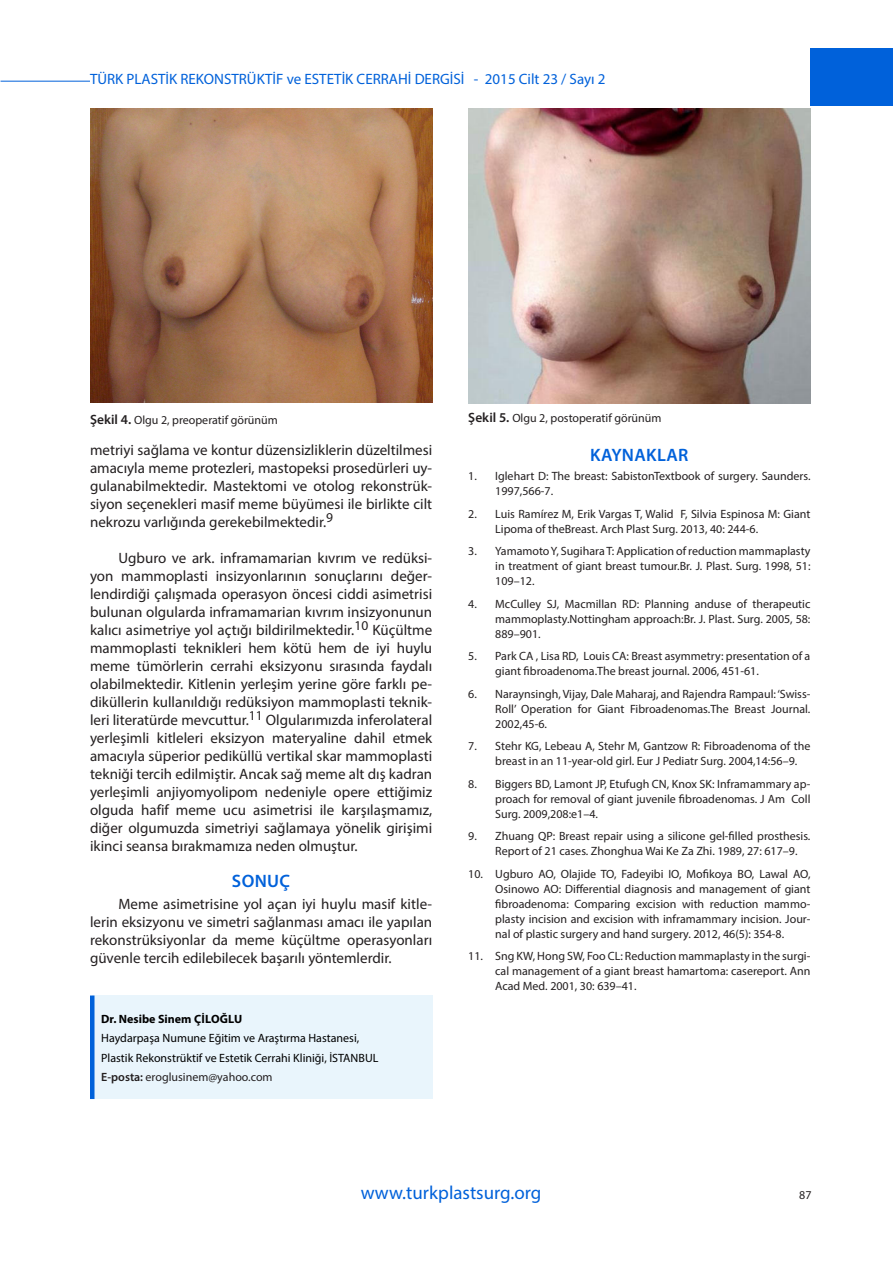
<style>
.page{position:relative;width:893px;height:1263px;background:#fff}
.page>*{position:absolute;margin:0;border:0;box-sizing:border-box;transform-origin:0 0}
.t1{font:18.9px "Myriad Pro";color:#0061da}
.Metin_Başlığı{font:600 18px "Myriad Pro";letter-spacing:.02em;color:#0061da}
.Metin{font:15px/18px "Myriad Pro";color:#231f20;text-align:justify}
.Metin-2{font:15px "Myriad Pro";color:#0061da}
.Kaynaklar{font:12px/15px "Myriad Pro";color:#231f20;text-align:justify}
.Tablo_başlık_satırı{font:12px "Myriad Pro";color:#000}
.tablo_satır2_ve_resi{font:12px "Myriad Pro";color:#231f20}
.Adres{font:12px "Myriad Pro";color:#231f20}
.Tablo_başlık_satırı-2{font:700 12px "Myriad Pro";color:#000}
.Başlık_ingilizce{font:12px "Myriad Pro";color:#231f20}
.s1{font-weight:600;font-size:13.5px}
.s2{font-weight:600}
</style>
<div class="page">
<hr style="left:1px;top:81px;width:89px;height:1px;background:#0061da">
<div style="left:810px;top:48px;width:83px;height:57px;background:#0061da"></div>
<div style="left:92px;top:995px;width:341px;height:104px;background:#e9f5fc"></div>
<hr style="left:90px;top:995px;width:4px;height:104px;background:#0061da">
<img style="left:468px;top:108px;width:342px;height:296px">
<img style="left:90px;top:108px;width:342px;height:294px">
<p class="Metin-2" style="left:90px;top:70px;width:517px">TÜRK PLASTİK REKONSTRÜKTİF ve ESTETİK CERRAHİ DERGİSİ - 2015 Cilt 23 / Sayı 2</p>
<p class="tablo_satır2_ve_resi" style="left:90px;top:413px;width:189px"><span class="s1">Şekil 4.</span> Olgu 2, preoperatif görünüm</p>
<p class="tablo_satır2_ve_resi" style="left:468px;top:411px;width:195px"><span class="s1">Şekil 5.</span> Olgu 2, postoperatif görünüm</p>
<p class="Metin" style="left:90px;top:440px;width:344px">metriyi sağlama ve kontur düzensizliklerin düzeltilmesi amacıyla meme protezleri, mastopeksi prosedürleri uy&shy;gulanabilmektedir. Mastektomi ve otolog rekonstrük&shy;siyon seçenekleri masif meme büyümesi ile birlikte cilt nekrozu varlığında gerekebilmektedir.<sup>9</sup></p>
<p class="Metin" style="left:90px;top:548px;width:344px;text-indent:28px">Ugburo ve ark. inframamarian kıvrım ve redüksi&shy;yon mammoplasti insizyonlarının sonuçlarını değer&shy;lendirdiği çalışmada operasyon öncesi ciddi asimetrisi bulunan olgularda inframamarian kıvrım insizyonunun kalıcı asimetriye yol açtığı bildirilmektedir.<sup>10</sup> Küçültme mammoplasti teknikleri hem kötü hem de iyi huylu meme tümörlerin cerrahi eksizyonu sırasında faydalı olabilmektedir. Kitlenin yerleşim yerine göre farklı pe&shy;diküllerin kullanıldığı redüksiyon mammoplasti teknik&shy;leri literatürde mevcuttur.<sup>11</sup> Olgularımızda inferolateral yerleşimli kitleleri eksizyon materyaline dahil etmek amacıyla süperior pediküllü vertikal skar mammoplasti tekniği tercih edilmiştir. Ancak sağ meme alt dış kadran yerleşimli anjiyomyolipom nedeniyle opere ettiğimiz olguda hafif meme ucu asimetrisi ile karşılaşmamız, diğer olgumuzda simetriyi sağlamaya yönelik girişimi ikinci seansa bırakmamıza neden olmuştur.</p>
<p class="Metin_Başlığı" style="left:232px;top:869px;width:23px">Sonu</p>
<p class="Metin_Başlığı" style="left:280px;top:869px;width:12px">ç</p>
<p class="Metin" style="left:90px;top:895px;width:344px;text-indent:28px">Meme asimetrisine yol açan iyi huylu masif kitle&shy;lerin eksizyonu ve simetri sağlanması amacı ile yapılan rekonstrüksiyonlar da meme küçültme operasyonları güvenle tercih edilebilecek başarılı yöntemlerdir.</p>
<p class="Tablo_başlık_satırı-2" style="left:101px;top:1011px;width:143px">Dr. Nesibe Sinem Çiloğlu</p>
<p class="Tablo_başlık_satırı" style="left:101px;top:1030px;width:260px">Haydarpaşa Numune Eğitim ve Araştırma Hastanesi,</p>
<p class="Tablo_başlık_satırı" style="left:101px;top:1050px;width:279px">Plastik Rekonstrüktif ve Estetik Cerrahi Kliniği, İSTANBUL</p>
<p class="Adres" style="left:101px;top:1069px;width:173px"><span class="s2">E-posta:</span> eroglusinem@yahoo.com</p>
<p class="Metin_Başlığı" style="left:590px;top:443px;width:100px">KAYNAKLAR</p>
<p class="Kaynaklar" style="left:495px;top:469px;width:317px;text-indent:-27px">1. Iglehart D: The breast: SabistonTextbook of surgery. Saunders.<br>1997,566-7.</p>
<p class="Kaynaklar" style="left:495px;top:506px;width:317px;text-indent:-27px">2. Luis Ramírez M, Erik Vargas T, Walid F, Silvia Espinosa M: Giant<br>Lipoma of theBreast. Arch Plast Surg. 2013, 40: 244-6.</p>
<p class="Kaynaklar" style="left:495px;top:544px;width:317px;text-indent:-27px">3. Yamamoto Y, Sugihara T: Application of reduction mammaplasty in treatment of giant breast tumour.Br. J. Plast. Surg. 1998, 51:<br>109–12.</p>
<p class="Kaynaklar" style="left:495px;top:596px;width:317px;text-indent:-27px">4. McCulley SJ, Macmillan RD: Planning anduse of therapeutic mammoplasty.Nottingham approach:Br. J. Plast. Surg. 2005, 58:<br>889–901.</p>
<p class="Kaynaklar" style="left:495px;top:649px;width:317px;text-indent:-27px">5. Park CA , Lisa RD, Louis CA: Breast asymmetry: presentation of a giant fibroadenoma.The breast journal. 2006, 451-61.</p>
<p class="Kaynaklar" style="left:495px;top:686px;width:317px;text-indent:-27px">6. Naraynsingh, Vijay, Dale Maharaj, and Rajendra Rampaul: ‘Swiss‐ Roll’ Operation for Giant Fibroadenomas.The Breast Journal.<br>2002,45-6.</p>
<p class="Kaynaklar" style="left:495px;top:739px;width:317px;text-indent:-27px">7. Stehr KG, Lebeau A, Stehr M, Gantzow R: Fibroadenoma of the breast in an 11-year-old girl. Eur J Pediatr Surg. 2004,14:56–9.</p>
<p class="Kaynaklar" style="left:495px;top:776px;width:317px;text-indent:-27px">8. Biggers BD, Lamont JP, Etufugh CN, Knox SK: Inframammary ap&shy;proach for removal of giant juvenile fibroadenomas. J Am Coll Surg. 2009,208:e1–4.</p>
<p class="Kaynaklar" style="left:495px;top:829px;width:317px;text-indent:-27px">9. Zhuang QP: Breast repair using a silicone gel-filled prosthesis.<br>Report of 21 cases. Zhonghua Wai Ke Za Zhi. 1989, 27: 617–9.</p>
<p class="Kaynaklar" style="left:495px;top:866px;width:317px;text-indent:-27px">10. Ugburo AO, Olajide TO, Fadeyibi IO, Mofikoya BO, Lawal AO, Osinowo AO: Differential diagnosis and management of giant fibroadenoma: Comparing excision with reduction mammo&shy;plasty incision and excision with inframammary incision. Jour&shy;nal of plastic surgery and hand surgery. 2012, 46(5): 354-8.</p>
<p class="Kaynaklar" style="left:495px;top:949px;width:317px;text-indent:-27px">11. Sng KW, Hong SW, Foo CL: Reduction mammaplasty in the surgi&shy;cal management of a giant breast hamartoma: casereport. Ann Acad Med. 2001, 30: 639–41.</p>
<h1 class="t1" style="left:361px;top:1181px;width:182px">www.turkplastsurg.org</h1>
<p class="Başlık_ingilizce" style="left:799px;top:1187px;width:14px">87</p>
</div>
